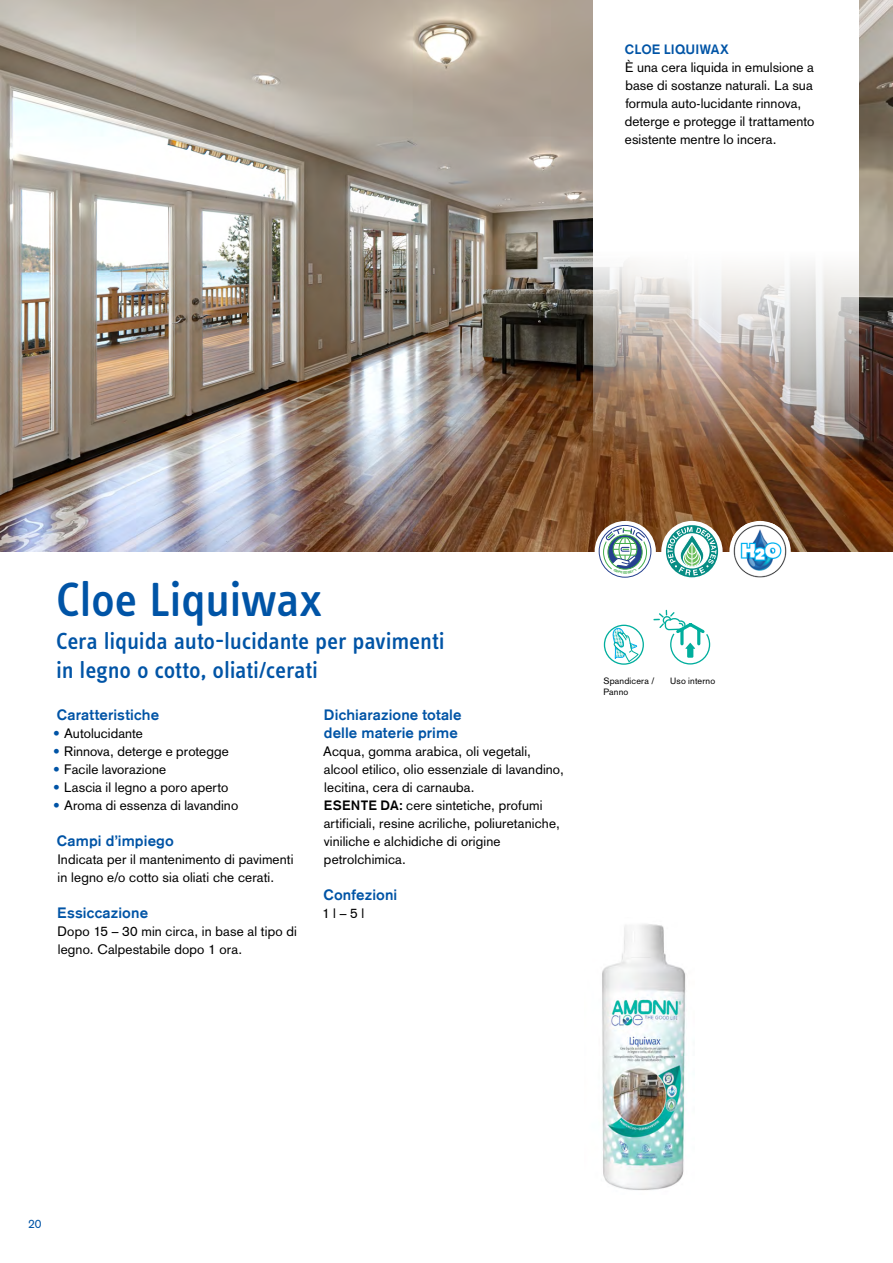
<style>
.page{position:relative;width:893px;height:1263px;background:#fff}
.page>*{position:absolute;margin:0;border:0;box-sizing:border-box;transform-origin:0 0}
.t1{font:500 49.5px "Info Text Pro";letter-spacing:-.01em;color:#0054a6}
.t2{font:500 24px/28.8px "Info Text Pro";letter-spacing:-.01em;color:#0054a6}
.t3{font:500 15px/18px "Akzidenz Grotesk BE";letter-spacing:.01em;color:#0054a6}
.t4{font:13.5px/18px "Akzidenz Grotesk";letter-spacing:.01em;color:#000}
.t5{font:500 13.5px "Akzidenz Grotesk BE";letter-spacing:.01em;color:#0054a6}
.t6{font:12px "Akzidenz Grotesk";color:#0054a6}
.t7{font:9px/10.8px "Akzidenz Grotesk";letter-spacing:.015em;color:#000}
.t8{font:5.25px "Space Age";color:#41ad49}
.s1{color:#0054a6}
.s2{font-family:"Akzidenz Grotesk BE";font-weight:500}
</style>
<div class="page">
<img style="left:0;top:0;width:893px;height:552px">
<svg style="left:593px;top:0;width:266px;height:552px"></svg>
<div style="left:661px;top:521px;width:62px;height:61px;background:#fff;border-radius:50%"></div>
<svg style="left:664px;top:523px;width:56px;height:55px"></svg>
<div style="left:729px;top:521px;width:62px;height:61px;background:#fff;border-radius:50%"></div>
<img style="left:732px;top:523px;width:56px;height:55px">
<div style="left:595px;top:521px;width:61px;height:61px;background:#fff;border-radius:50%"></div>
<div style="left:604px;top:625px;width:40px;height:40px;border:1px solid #00ae9d;border-radius:50%"></div>
<svg style="left:612px;top:610px;width:99px;height:55px"></svg>
<img style="left:602px;top:924px;width:84px;height:266px">
<svg style="left:598px;top:524px;width:54px;height:54px"></svg>
<p class="t5" style="left:625px;top:41px;width:106px">CLOE LIQUIWAX</p>
<p class="t4" style="left:625px;top:58px;width:191px">È una cera liquida in emulsione a base di sostanze naturali. La sua formula auto-lucidante rinnova, deterge e protegge il trattamento esistente mentre lo incera.</p>
<h1 class="t1" style="left:56px;top:570px;width:267px">Cloe Liquiwax</h1>
<h2 class="t2" style="left:56px;top:626px;width:390px">Cera liquida auto-lucidante per pavimenti in legno o cotto, oliati/cerati</h2>
<p class="t3" style="left:57px;top:706px;width:104px">Caratteristiche</p>
<p class="t4" style="left:53px;top:724px;width:91px"><span class="s1">•</span> Autolucidante</p>
<p class="t4" style="left:53px;top:742px;width:177px"><span class="s1">•</span> Rinnova, deterge e protegge</p>
<p class="t4" style="left:53px;top:760px;width:114px"><span class="s1">•</span> Facile lavorazione</p>
<p class="t4" style="left:53px;top:778px;width:177px"><span class="s1">•</span> Lascia il legno a poro aperto</p>
<p class="t4" style="left:53px;top:796px;width:187px"><span class="s1">•</span> Aroma di essenza di lavandino</p>
<p class="t3" style="left:57px;top:832px;width:118px">Campi d’impiego</p>
<p class="t4" style="left:57px;top:850px;width:238px">Indicata per il mantenimento di pavimenti in legno e/o cotto sia oliati che cerati.</p>
<p class="t3" style="left:57px;top:904px;width:92px">Essiccazione</p>
<p class="t4" style="left:58px;top:922px;width:241px">Dopo 15 – 30 min circa, in base al tipo di legno. Calpestabile dopo 1 ora.</p>
<p class="t3" style="left:324px;top:706px;width:139px">Dichiarazione totale delle materie prime</p>
<p class="t4" style="left:323px;top:742px;width:242px">Acqua, gomma arabica, oli vegetali, alcool etilico, olio essenziale di lavandino, lecitina, cera di carnauba.<br><span class="s2">ESENTE DA:</span> cere sintetiche, profumi artificiali, resine acriliche, poliuretaniche, viniliche e alchidiche di origine petrolchimica.</p>
<p class="t3" style="left:323px;top:886px;width:76px">Confezioni</p>
<p class="t4" style="left:322px;top:904px;width:44px">1 l – 5 l</p>
<p class="t8" style="left:623px;top:570px;width:6px">E</p>
<p class="t7" style="left:603px;top:676px;width:52px">Spandicera /<br>Panno</p>
<p class="t7" style="left:670px;top:676px;width:47px">Uso interno</p>
<p class="t6" style="left:28px;top:1217px;width:15px">20</p>
</div>
